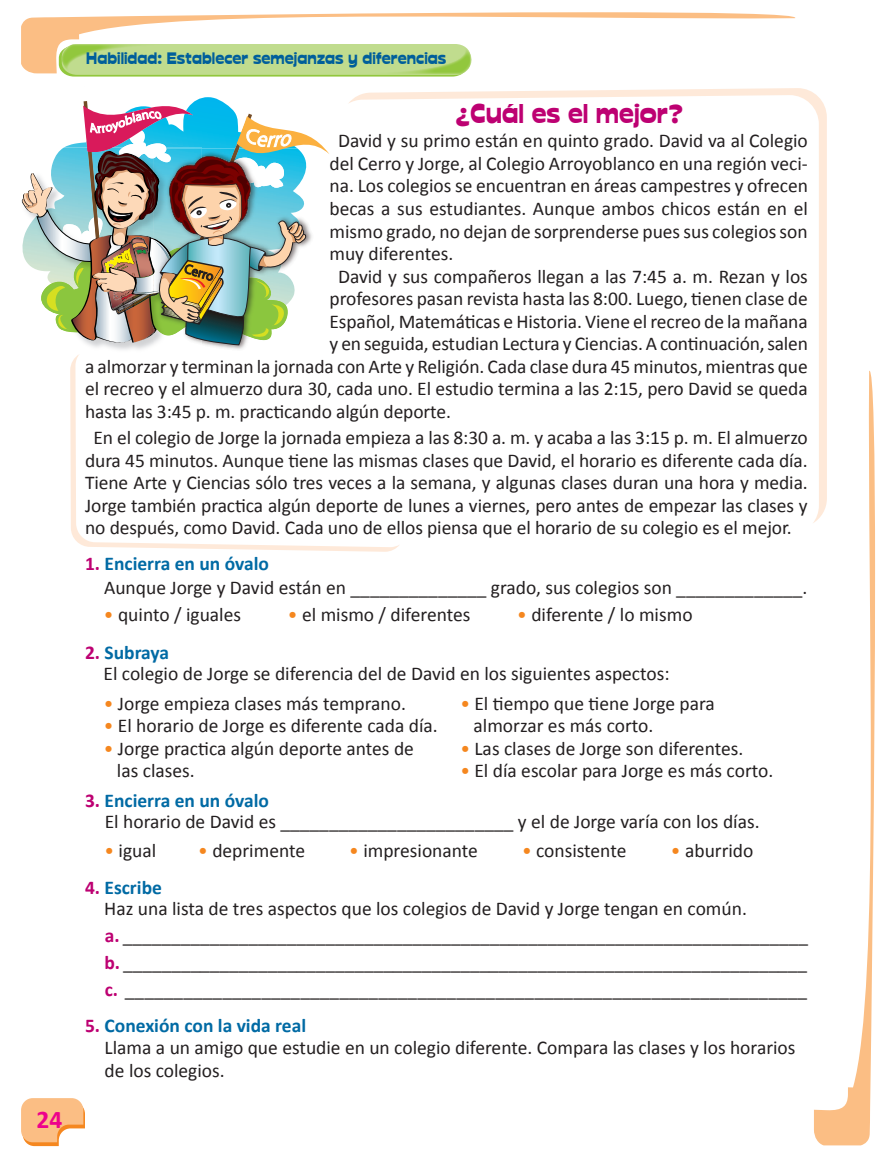
<style>
.page{position:relative;width:893px;height:1170px;background:#fff}
.page>*{position:absolute;margin:0;border:0;box-sizing:border-box;transform-origin:0 0}
.t1{font:27px "Cuckoo";color:#bd0172}
.t2{font:700 25.5px "Calibri";color:#ed028c}
.t3{font:19.5px/22.5px "Calibri";color:#231f20}
.t4{font:16.5px "Cuckoo";color:#005f9b}
.t5{font:13.35px "Myriad Pro";color:#231f20}
.s1{font-weight:700;color:#bd0172}
.s2{font-weight:700;color:#006aa4}
.s3{color:#f5871f}
</style>
<div class="page">
<svg style="left:21px;top:1098px;width:64px;height:47px"></svg>
<svg style="left:21px;top:12px;width:775px;height:61px"></svg>
<svg style="left:814px;top:370px;width:61px;height:775px"></svg>
<img style="left:471px;top:46px;width:5px;height:27px">
<svg style="left:63px;top:44px;width:408px;height:33px;background:#bcda87"></svg>
<img style="left:57px;top:44px;width:145px;height:29px">
<svg style="left:70px;top:355px;width:329px;height:196px"></svg>
<svg style="left:348px;top:88px;width:479px;height:435px"></svg>
<img style="left:21px;top:97px;width:308px;height:253px">
<h2 class="t2" style="left:37px;top:1103px;width:27px">24</h2>
<p class="t4" style="left:86px;top:49px;width:362px">Habilidad: Establecer semejanzas y diferencias</p>
<h1 class="t1" style="left:455px;top:99px;width:229px">¿Cuál es el mejor?</h1>
<p class="t3" style="left:338px;top:129px;width:471px">David y su primo están en quinto grado. David va al Colegio</p>
<p class="t3" style="left:329px;top:151px;width:480px">del Cerro y Jorge, al Colegio Arroyoblanco en una región veci-</p>
<p class="t3" style="left:329px;top:174px;width:480px">na. Los colegios se encuentran en áreas campestres y ofrecen</p>
<p class="t3" style="left:329px;top:196px;width:480px">becas a sus estudiantes. Aunque ambos chicos están en el</p>
<p class="t3" style="left:329px;top:219px;width:480px">mismo grado, no dejan de sorprenderse pues sus colegios son</p>
<p class="t3" style="left:329px;top:241px;width:125px">muy diferentes.</p>
<p class="t3" style="left:338px;top:264px;width:471px">David y sus compañeros llegan a las 7:45 a. m. Rezan y los</p>
<p class="t3" style="left:329px;top:286px;width:480px">profesores pasan revista hasta las 8:00. Luego, tienen clase de</p>
<p class="t3" style="left:329px;top:309px;width:480px">Español, Matemáticas e Historia. Viene el recreo de la mañana</p>
<p class="t3" style="left:329px;top:331px;width:480px">y en seguida, estudian Lectura y Ciencias. A continuación, salen</p>
<p class="t3" style="left:85px;top:354px;width:724px">a almorzar y terminan la jornada con Arte y Religión. Cada clase dura 45 minutos, mientras que</p>
<p class="t3" style="left:85px;top:376px;width:724px">el recreo y el almuerzo dura 30, cada uno. El estudio termina a las 2:15, pero David se queda</p>
<p class="t3" style="left:85px;top:399px;width:367px">hasta las 3:45 p. m. practicando algún deporte.</p>
<p class="t3" style="left:85px;top:426px;width:724px;text-align:justify;text-indent:9px">En el colegio de Jorge la jornada empieza a las 8:30 a. m. y acaba a las 3:15 p. m. El almuerzo dura 45 minutos. Aunque tiene las mismas clases que David, el horario es diferente cada día.<br>Tiene Arte y Ciencias sólo tres veces a la semana, y algunas clases duran una hora y media.<br>Jorge también practica algún deporte de lunes a viernes, pero antes de empezar las clases y no después, como David. Cada uno de ellos piensa que el horario de su colegio es el mejor.</p>
<p class="t5" style="left:187px;top:260px;width:32px;rotate:17deg">Cerro</p>
<p class="t3" style="left:104px;top:550px;width:705px;line-height:24px;text-indent:-19px"><span class="s1">1.</span> <span class="s2">Encierra en un óvalo<br></span>Aunque Jorge y David están en ______________ grado, sus colegios son _____________.</p>
<p class="t3" style="left:104px;top:602px;width:139px"><span class="s3">•</span> quinto / iguales</p>
<p class="t3" style="left:288px;top:602px;width:184px"><span class="s3">•</span> el mismo / diferentes</p>
<p class="t3" style="left:517px;top:602px;width:177px"><span class="s3">•</span> diferente / lo mismo</p>
<p class="t3" style="left:104px;top:641px;width:568px;line-height:21px;text-indent:-18px"><span class="s1">2.</span> <span class="s2">Subraya<br></span>El colegio de Jorge se diferencia del de David en los siguientes aspectos:</p>
<p class="t3" style="left:104px;top:691px;width:304px"><span class="s3">•</span> Jorge empieza clases más temprano.</p>
<p class="t3" style="left:104px;top:713px;width:336px"><span class="s3">•</span> El horario de Jorge es diferente cada día.</p>
<p class="t3" style="left:117px;top:736px;width:299px;text-indent:-13px"><span class="s3">•</span> Jorge practica algún deporte antes de las clases.</p>
<p class="t3" style="left:474px;top:691px;width:243px;text-indent:-13px"><span class="s3">•</span> El tiempo que tiene Jorge para almorzar es más corto.</p>
<p class="t3" style="left:460px;top:736px;width:284px"><span class="s3">•</span> Las clases de Jorge son diferentes.</p>
<p class="t3" style="left:460px;top:758px;width:314px"><span class="s3">•</span> El día escolar para Jorge es más corto.</p>
<p class="t3" style="left:105px;top:789px;width:656px;line-height:21px;text-indent:-20px"><span class="s1">3.</span> <span class="s2">Encierra en un óvalo<br></span>El horario de David es ________________________ y el de Jorge varía con los días.</p>
<p class="t3" style="left:105px;top:838px;width:53px"><span class="s3">•</span> igual</p>
<p class="t3" style="left:198px;top:838px;width:108px"><span class="s3">•</span> deprimente</p>
<p class="t3" style="left:349px;top:838px;width:130px"><span class="s3">•</span> impresionante</p>
<p class="t3" style="left:522px;top:838px;width:106px"><span class="s3">•</span> consistente</p>
<p class="t3" style="left:671px;top:838px;width:84px"><span class="s3">•</span> aburrido</p>
<p class="t3" style="left:104px;top:875px;width:644px;line-height:21px;text-indent:-19px"><span class="s1">4.</span> <span class="s2">Escribe<br></span>Haz una lista de tres aspectos que los colegios de David y Jorge tengan en común.</p>
<p class="t3" style="left:104px;top:920px;width:705px;line-height:27px;text-align:justify"><span class="s1">a.</span> _______________________________________________________________________ <span class="s1">b.</span> _______________________________________________________________________ <span class="s1">c.</span> ______________________________________________________________________</p>
<p class="t3" style="left:105px;top:1012px;width:692px;text-indent:-20px"><span class="s1">5.</span> <span class="s2">Conexión con la vida real<br></span>Llama a un amigo que estudie en un colegio diferente. Compara las clases y los horarios de los colegios.</p>
</div>
